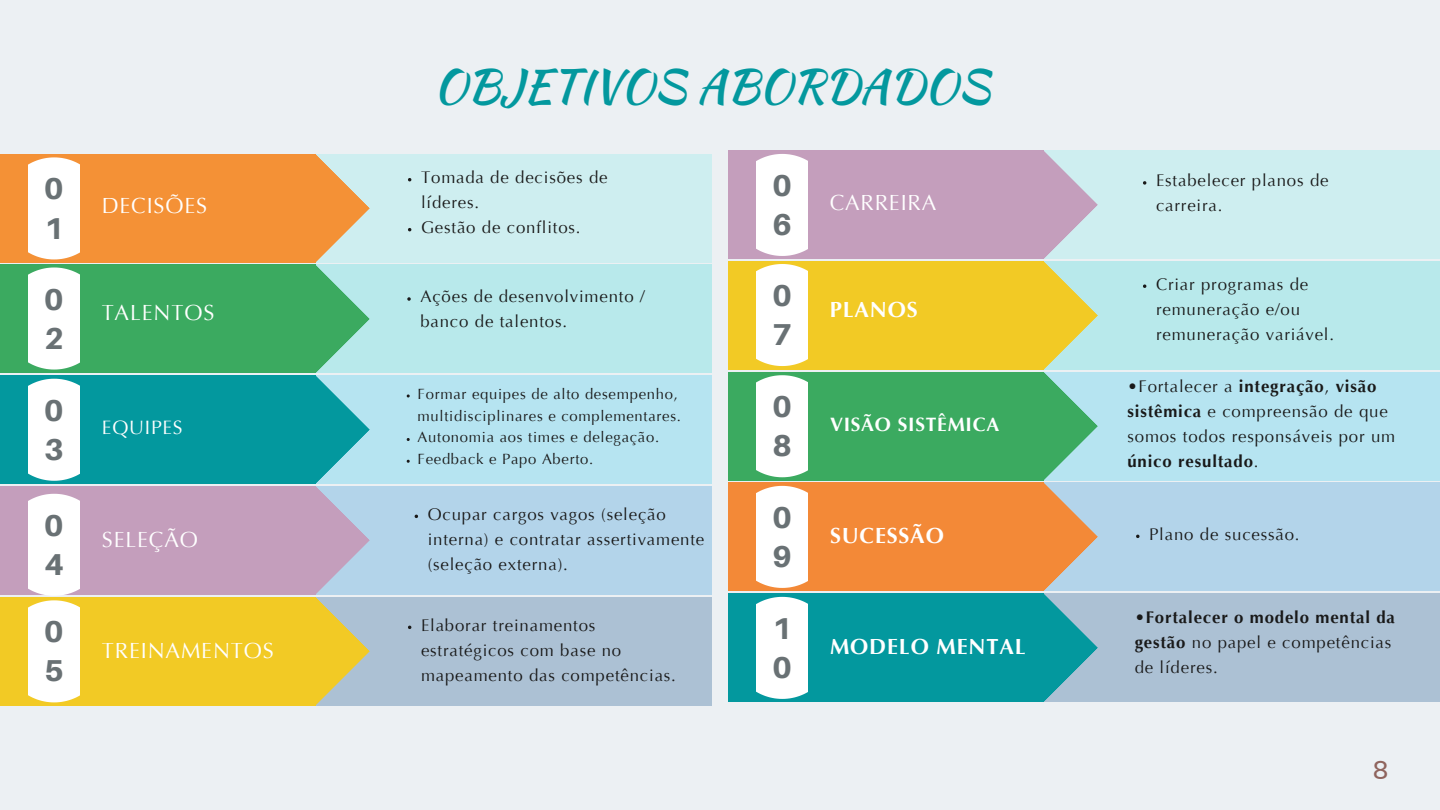
<style>
.page{position:relative;width:1440px;height:810px;background:#ecf0f3}
.page>*{position:absolute;margin:0;border:0;box-sizing:border-box;transform-origin:0 0}
.t1{font:45.8px "Kaushan Script";color:#03989e}
.t2{font:800 30.2px/39.1px "Aileron";color:#697174}
.t3{font:600 25px "Muli";color:#8f645d}
.t4{font:21.8px "Optima LT Pro";letter-spacing:.04em;color:#fff}
.t5{font:700 21.8px "Optima LT Pro";letter-spacing:.04em;color:#fff}
.t6{font:700 19.3px "Optima LT Pro";letter-spacing:.04em;color:#fff}
.t7{font:19.3px "Optima LT Pro";letter-spacing:.04em;color:#fff}
.t8{font:16.8px/25px "Optima LT Pro";letter-spacing:.05em;color:#191919}
.t9{font:14.8px/21.8px "Optima LT Pro";letter-spacing:.05em;color:#191919}
.s1{font-weight:700}
</style>
<div class="page">
<div style="left:0;top:154px;width:712px;height:109px;background:#ceeef0"></div>
<div style="left:0;top:154px;width:316px;height:109px;background:#f49136"></div>
<div style="left:0;top:265px;width:712px;height:108px;background:#b8e9eb"></div>
<svg style="left:407px;top:297px;width:4px;height:4px"></svg>
<div style="left:0;top:265px;width:316px;height:108px;background:#3baa60"></div>
<div style="left:0;top:375px;width:712px;height:109px;background:#b6e4f1"></div>
<div style="left:0;top:375px;width:316px;height:109px;background:#03989e"></div>
<div style="left:0;top:486px;width:712px;height:109px;background:#b3d4ea"></div>
<div style="left:0;top:486px;width:316px;height:109px;background:#c49ebc"></div>
<div style="left:0;top:597px;width:712px;height:109px;background:#acc1d4"></div>
<div style="left:0;top:597px;width:316px;height:109px;background:#f2ca25"></div>
<svg style="left:316px;top:155px;width:54px;height:550px"></svg>
<div style="left:28px;top:157px;width:52px;height:102px;background:#fff"></div>
<div style="left:28px;top:267px;width:52px;height:103px;background:#fff"></div>
<div style="left:28px;top:379px;width:52px;height:102px;background:#fff"></div>
<svg style="left:28px;top:494px;width:52px;height:208px;background:#fdfbf5"></svg>
<div style="left:728px;top:150px;width:712px;height:109px;background:#ceeef0"></div>
<svg style="left:1143px;top:181px;width:3px;height:4px"></svg>
<div style="left:728px;top:150px;width:316px;height:109px;background:#c49ebc"></div>
<div style="left:728px;top:261px;width:712px;height:109px;background:#b8e9eb"></div>
<svg style="left:1143px;top:284px;width:3px;height:4px"></svg>
<div style="left:728px;top:261px;width:316px;height:109px;background:#f2ca25"></div>
<div style="left:728px;top:372px;width:712px;height:108px;background:#b6e4f1"></div>
<div style="left:728px;top:372px;width:316px;height:108px;background:#3baa60"></div>
<div style="left:728px;top:482px;width:712px;height:109px;background:#b3d4ea"></div>
<svg style="left:1136px;top:535px;width:4px;height:3px"></svg>
<div style="left:728px;top:482px;width:316px;height:109px;background:#f38937"></div>
<div style="left:728px;top:593px;width:712px;height:109px;background:#acc1d4"></div>
<div style="left:728px;top:593px;width:316px;height:109px;background:#03989e"></div>
<svg style="left:1044px;top:151px;width:54px;height:551px"></svg>
<div style="left:756px;top:154px;width:52px;height:102px;background:#fff"></div>
<div style="left:756px;top:264px;width:52px;height:102px;background:#fff"></div>
<div style="left:756px;top:375px;width:52px;height:102px;background:#fff"></div>
<div style="left:756px;top:486px;width:52px;height:102px;background:#fff"></div>
<div style="left:756px;top:597px;width:52px;height:102px;background:#fff"></div>
<p class="t2" style="left:44px;top:169px;width:21px">0<br>1</p>
<p class="t2" style="left:44px;top:279px;width:21px">0<br>2</p>
<p class="t2" style="left:44px;top:390px;width:21px">0<br>3</p>
<p class="t2" style="left:44px;top:505px;width:21px">0<br>4</p>
<p class="t2" style="left:44px;top:612px;width:21px">0<br>5</p>
<p class="t4" style="left:102px;top:198px;width:107px">DECISÕES</p>
<p class="t4" style="left:102px;top:304px;width:114px">TALENTOS</p>
<p class="t7" style="left:102px;top:420px;width:82px">EQUIPES</p>
<p class="t4" style="left:102px;top:531px;width:98px">SELEÇÃO</p>
<p class="t4" style="left:102px;top:642px;width:173px">TREINAMENTOS</p>
<p class="t1" style="left:434px;top:52px;width:558px">OBJETIVOS ABORDADOS</p>
<p class="t8" style="left:421px;top:167px;width:188px">Tomada de decisões de líderes.</p>
<p class="t8" style="left:421px;top:217px;width:161px">Gestão de conflitos.</p>
<p class="t8" style="left:420px;top:286px;width:226px">Ações de desenvolvimento / banco de talentos.</p>
<p class="t9" style="left:418px;top:385px;width:265px">Formar equipes de alto desempenho, multidisciplinares e complementares.</p>
<p class="t9" style="left:418px;top:428px;width:243px">Autonomia aos times e delegação.</p>
<p class="t9" style="left:418px;top:450px;width:177px">Feedback e Papo Aberto.</p>
<p class="t8" style="left:428px;top:503px;width:278px">Ocupar cargos vagos (seleção interna) e contratar assertivamente (seleção externa).</p>
<p class="t8" style="left:421px;top:614px;width:256px">Elaborar treinamentos estratégicos com base no mapeamento das competências.</p>
<p class="t2" style="left:772px;top:165px;width:21px">0<br>6</p>
<p class="t2" style="left:772px;top:275px;width:21px">0<br>7</p>
<p class="t2" style="left:772px;top:387px;width:21px">0<br>8</p>
<p class="t2" style="left:772px;top:497px;width:21px">0<br>9</p>
<p class="t2" style="left:772px;top:608px;width:21px">1<br>0</p>
<p class="t8" style="left:1156px;top:170px;width:174px">Estabelecer planos de</p>
<p class="t4" style="left:830px;top:194px;width:108px">CARREIRA</p>
<p class="t8" style="left:1156px;top:195px;width:68px">carreira.</p>
<p class="t5" style="left:830px;top:301px;width:89px">PLANOS</p>
<p class="t6" style="left:830px;top:416px;width:171px">VISÃO SISTÊMICA</p>
<p class="t5" style="left:830px;top:527px;width:115px">SUCESSÃO</p>
<p class="t5" style="left:830px;top:638px;width:197px">MODELO MENTAL</p>
<p class="t8" style="left:1156px;top:273px;width:180px">Criar programas de remuneração e/ou remuneração variável.</p>
<p class="t8" style="left:1127px;top:375px;width:269px">•Fortalecer a <span class="s1">integração</span>, <span class="s1">visão sistêmica</span> e compreensão de que somos todos responsáveis por um <span class="s1">único resultado</span>.</p>
<p class="t8" style="left:1149px;top:523px;width:152px">Plano de sucessão.</p>
<p class="t8" style="left:1135px;top:607px;width:262px">•<span class="s1">Fortalecer o modelo mental da gestão</span> no papel e competências de líderes.</p>
<p class="t3" style="left:1373px;top:754px;width:16px">8</p>
</div>
